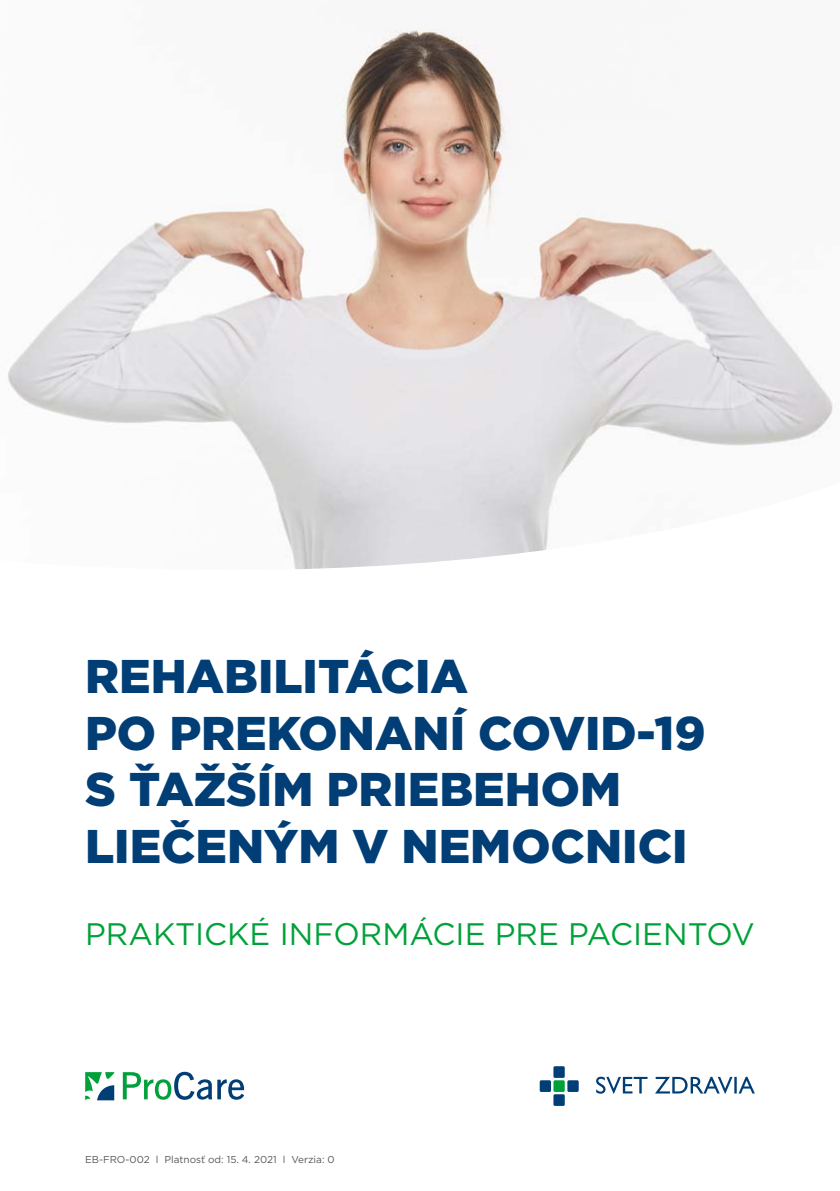
<style>
.page{position:relative;width:840px;height:1191px;background:#fff}
.page>*{position:absolute;margin:0;border:0;box-sizing:border-box;transform-origin:0 0}
.t1{font:900 47.2px/56.6px "Gotham";color:#003e75}
.t2{font:31px "Gotham";color:#00a13a}
.t3{font:10px "Gotham";color:#575756}
</style>
<div class="page">
<img style="left:7px;top:29px;width:826px;height:540px">
<svg style="left:85px;top:1072px;width:29px;height:28px"></svg>
<svg style="left:123px;top:1071px;width:121px;height:28px"></svg>
<svg style="left:596px;top:1076px;width:158px;height:17px"></svg>
<div style="left:553px;top:1066px;width:11px;height:11px;background:#003e75;border-radius:2px"></div>
<div style="left:553px;top:1080px;width:11px;height:12px;background:#00a13a;border-radius:2px"></div>
<div style="left:567px;top:1080px;width:11px;height:12px;background:#003e75;border-radius:2px"></div>
<div style="left:539px;top:1080px;width:11px;height:12px;background:#003e75;border-radius:2px"></div>
<div style="left:553px;top:1094px;width:11px;height:12px;background:#003e75;border-radius:2px"></div>
<p class="t1" style="left:85px;top:647px;width:621px">REHABILITÁCIA<br>PO PREKONANÍ COVID-19<br>S ŤAŽŠÍM PRIEBEHOM<br>LIEČENÝM V NEMOCNICI</p>
<p class="t2" style="left:85px;top:916px;width:670px">PRAKTICKÉ INFORMÁCIE PRE PACIENTOV</p>
<p class="t3" style="left:85px;top:1153px;width:251px">EB-FRO-002 l Platnosť od: 15. 4. 2021 l Verzia: 0</p>
</div>
